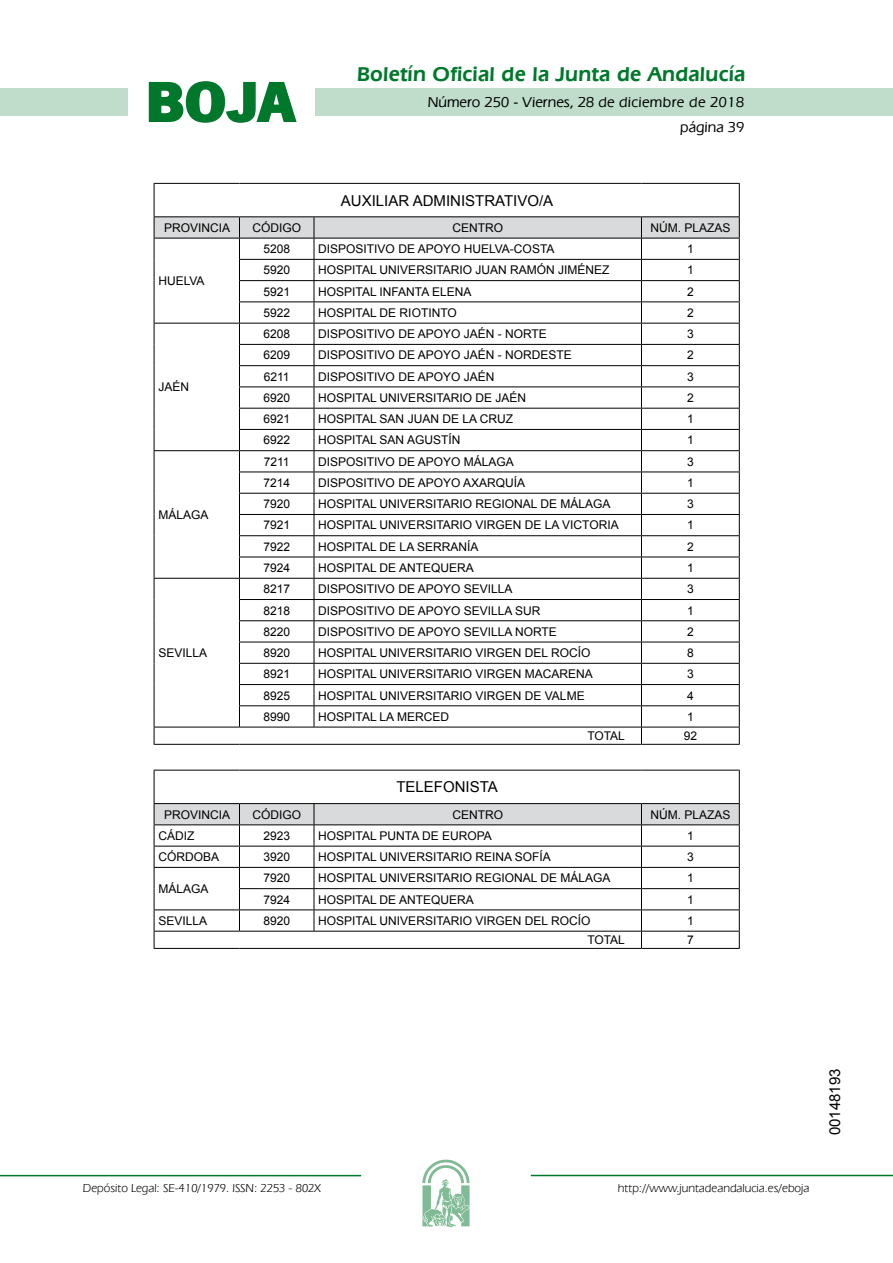
<style>
.page{position:relative;width:893px;height:1263px;background:#fff}
.page>*{position:absolute;margin:0;border:0;box-sizing:border-box;transform-origin:0 0}
.t1{font:700 57.75px "News Got T";color:#00782c;scale:1.14 1}
.t2{font:600 21px "Eras IT Cby BT";letter-spacing:.01em;color:#00782c}
.t3{font:500 15px/24.5px "Eras IT Cby BT";color:#000;text-align:right}
.t4{font:15px "Arial";color:#000}
.t5{font:12px "Arial";color:#000}
.t6{font:12px "Eras IT Cby BT";color:#000}
</style>
<div class="page">
<div style="left:315px;top:88px;width:577px;height:28px;background:#bfddca"></div>
<div style="left:0;top:88px;width:128px;height:28px;background:#bfddca"></div>
<hr style="left:0;top:1175px;width:361px;height:1px;background:#00782c">
<svg style="left:422px;top:1159px;width:47px;height:68px"></svg>
<hr style="left:531px;top:1175px;width:361px;height:1px;background:#00782c">
<svg style="left:148px;top:81px;width:149px;height:42px"></svg>
<hr style="left:154px;top:183px;width:85px;height:1px;background:#000">
<hr style="left:154px;top:184px;width:1px;height:32px;background:#000">
<hr style="left:239px;top:183px;width:75px;height:1px;background:#000">
<hr style="left:314px;top:183px;width:327px;height:1px;background:#000">
<hr style="left:641px;top:183px;width:98px;height:1px;background:#000">
<hr style="left:739px;top:184px;width:1px;height:32px;background:#000">
<hr style="left:154px;top:216px;width:85px;height:1px;background:#000">
<hr style="left:239px;top:216px;width:75px;height:1px;background:#000">
<hr style="left:314px;top:216px;width:327px;height:1px;background:#000">
<hr style="left:641px;top:216px;width:98px;height:1px;background:#000">
<svg style="left:154px;top:217px;width:586px;height:527px"></svg>
<hr style="left:154px;top:744px;width:85px;height:1px;background:#000">
<hr style="left:239px;top:744px;width:75px;height:1px;background:#000">
<hr style="left:314px;top:744px;width:327px;height:1px;background:#000">
<hr style="left:641px;top:744px;width:98px;height:1px;background:#000">
<hr style="left:154px;top:770px;width:85px;height:1px;background:#000">
<hr style="left:154px;top:771px;width:1px;height:32px;background:#000">
<hr style="left:239px;top:770px;width:75px;height:1px;background:#000">
<hr style="left:314px;top:770px;width:327px;height:1px;background:#000">
<hr style="left:641px;top:770px;width:98px;height:1px;background:#000">
<hr style="left:739px;top:771px;width:1px;height:32px;background:#000">
<hr style="left:154px;top:803px;width:85px;height:1px;background:#000">
<hr style="left:239px;top:803px;width:75px;height:1px;background:#000">
<hr style="left:314px;top:803px;width:327px;height:1px;background:#000">
<hr style="left:641px;top:803px;width:98px;height:1px;background:#000">
<svg style="left:154px;top:804px;width:586px;height:144px"></svg>
<hr style="left:154px;top:948px;width:85px;height:1px;background:#000">
<hr style="left:239px;top:948px;width:75px;height:1px;background:#000">
<hr style="left:314px;top:948px;width:327px;height:1px;background:#000">
<hr style="left:641px;top:948px;width:98px;height:1px;background:#000">
<h1 class="t1" style="left:145px;top:68px;width:133px">BOJA</h1>
<h2 class="t2" style="left:357px;top:62px;width:390px">Boletín Oficial de la Junta de Andalucía</h2>
<p class="t3" style="left:428px;top:90px;width:318px">Número 250 - Viernes, 28 de diciembre de 2018 página 39</p>
<p class="t4" style="left:341px;top:190px;width:214px">AUXILIAR ADMINISTRATIVO/A</p>
<p class="t5" style="left:164px;top:220px;width:68px">PROVINCIA</p>
<p class="t5" style="left:252px;top:220px;width:50px">CÓDIGO</p>
<p class="t5" style="left:452px;top:220px;width:52px">CENTRO</p>
<p class="t5" style="left:650px;top:220px;width:82px">NÚM. PLAZAS</p>
<p class="t5" style="left:158px;top:273px;width:48px">HUELVA</p>
<p class="t5" style="left:158px;top:379px;width:32px">JAÉN</p>
<p class="t5" style="left:158px;top:507px;width:52px">MÁLAGA</p>
<p class="t5" style="left:158px;top:645px;width:50px">SEVILLA</p>
<p class="t5" style="left:263px;top:241px;width:28px">5208</p>
<p class="t5" style="left:318px;top:241px;width:238px">DISPOSITIVO DE APOYO HUELVA-COSTA</p>
<p class="t5" style="left:687px;top:241px;width:8px">1</p>
<p class="t5" style="left:263px;top:262px;width:28px">5920</p>
<p class="t5" style="left:318px;top:262px;width:293px">HOSPITAL UNIVERSITARIO JUAN RAMÓN JIMÉNEZ</p>
<p class="t5" style="left:687px;top:262px;width:8px">1</p>
<p class="t5" style="left:263px;top:284px;width:28px">5921</p>
<p class="t5" style="left:318px;top:284px;width:155px">HOSPITAL INFANTA ELENA</p>
<p class="t5" style="left:687px;top:284px;width:8px">2</p>
<p class="t5" style="left:263px;top:305px;width:28px">5922</p>
<p class="t5" style="left:318px;top:305px;width:140px">HOSPITAL DE RIOTINTO</p>
<p class="t5" style="left:687px;top:305px;width:8px">2</p>
<p class="t5" style="left:263px;top:326px;width:28px">6208</p>
<p class="t5" style="left:318px;top:326px;width:230px">DISPOSITIVO DE APOYO JAÉN - NORTE</p>
<p class="t5" style="left:687px;top:326px;width:8px">3</p>
<p class="t5" style="left:263px;top:347px;width:28px">6209</p>
<p class="t5" style="left:318px;top:347px;width:255px">DISPOSITIVO DE APOYO JAÉN - NORDESTE</p>
<p class="t5" style="left:687px;top:347px;width:8px">2</p>
<p class="t5" style="left:264px;top:369px;width:27px">6211</p>
<p class="t5" style="left:318px;top:369px;width:178px">DISPOSITIVO DE APOYO JAÉN</p>
<p class="t5" style="left:687px;top:369px;width:8px">3</p>
<p class="t5" style="left:263px;top:390px;width:28px">6920</p>
<p class="t5" style="left:318px;top:390px;width:209px">HOSPITAL UNIVERSITARIO DE JAÉN</p>
<p class="t5" style="left:687px;top:390px;width:8px">2</p>
<p class="t5" style="left:263px;top:411px;width:28px">6921</p>
<p class="t5" style="left:318px;top:411px;width:196px">HOSPITAL SAN JUAN DE LA CRUZ</p>
<p class="t5" style="left:687px;top:411px;width:8px">1</p>
<p class="t5" style="left:263px;top:432px;width:28px">6922</p>
<p class="t5" style="left:318px;top:432px;width:144px">HOSPITAL SAN AGUSTÍN</p>
<p class="t5" style="left:687px;top:432px;width:8px">1</p>
<p class="t5" style="left:264px;top:454px;width:27px">7211</p>
<p class="t5" style="left:318px;top:454px;width:197px">DISPOSITIVO DE APOYO MÁLAGA</p>
<p class="t5" style="left:687px;top:454px;width:8px">3</p>
<p class="t5" style="left:263px;top:475px;width:28px">7214</p>
<p class="t5" style="left:318px;top:475px;width:208px">DISPOSITIVO DE APOYO AXARQUÍA</p>
<p class="t5" style="left:687px;top:475px;width:8px">1</p>
<p class="t5" style="left:263px;top:496px;width:28px">7920</p>
<p class="t5" style="left:318px;top:496px;width:294px">HOSPITAL UNIVERSITARIO REGIONAL DE MÁLAGA</p>
<p class="t5" style="left:687px;top:496px;width:8px">3</p>
<p class="t5" style="left:263px;top:517px;width:28px">7921</p>
<p class="t5" style="left:318px;top:517px;width:302px">HOSPITAL UNIVERSITARIO VIRGEN DE LA VICTORIA</p>
<p class="t5" style="left:687px;top:517px;width:8px">1</p>
<p class="t5" style="left:263px;top:539px;width:28px">7922</p>
<p class="t5" style="left:318px;top:539px;width:162px">HOSPITAL DE LA SERRANÍA</p>
<p class="t5" style="left:687px;top:539px;width:8px">2</p>
<p class="t5" style="left:263px;top:560px;width:28px">7924</p>
<p class="t5" style="left:318px;top:560px;width:157px">HOSPITAL DE ANTEQUERA</p>
<p class="t5" style="left:687px;top:560px;width:8px">1</p>
<p class="t5" style="left:263px;top:581px;width:28px">8217</p>
<p class="t5" style="left:318px;top:581px;width:196px">DISPOSITIVO DE APOYO SEVILLA</p>
<p class="t5" style="left:687px;top:581px;width:8px">3</p>
<p class="t5" style="left:263px;top:602px;width:28px">8218</p>
<p class="t5" style="left:318px;top:602px;width:224px">DISPOSITIVO DE APOYO SEVILLA SUR</p>
<p class="t5" style="left:687px;top:602px;width:8px">1</p>
<p class="t5" style="left:263px;top:624px;width:28px">8220</p>
<p class="t5" style="left:318px;top:624px;width:240px">DISPOSITIVO DE APOYO SEVILLA NORTE</p>
<p class="t5" style="left:687px;top:624px;width:8px">2</p>
<p class="t5" style="left:263px;top:645px;width:28px">8920</p>
<p class="t5" style="left:318px;top:645px;width:274px">HOSPITAL UNIVERSITARIO VIRGEN DEL ROCÍO</p>
<p class="t5" style="left:687px;top:645px;width:8px">8</p>
<p class="t5" style="left:263px;top:666px;width:28px">8921</p>
<p class="t5" style="left:318px;top:666px;width:276px">HOSPITAL UNIVERSITARIO VIRGEN MACARENA</p>
<p class="t5" style="left:687px;top:666px;width:8px">3</p>
<p class="t5" style="left:263px;top:687px;width:28px">8925</p>
<p class="t5" style="left:318px;top:687px;width:268px">HOSPITAL UNIVERSITARIO VIRGEN DE VALME</p>
<p class="t5" style="left:687px;top:687px;width:8px">4</p>
<p class="t5" style="left:263px;top:709px;width:28px">8990</p>
<p class="t5" style="left:318px;top:709px;width:132px">HOSPITAL LA MERCED</p>
<p class="t5" style="left:687px;top:709px;width:8px">1</p>
<p class="t5" style="left:587px;top:728px;width:39px">TOTAL</p>
<p class="t5" style="left:683px;top:728px;width:15px">92</p>
<p class="t4" style="left:396px;top:777px;width:103px">TELEFONISTA</p>
<p class="t5" style="left:164px;top:807px;width:68px">PROVINCIA</p>
<p class="t5" style="left:252px;top:807px;width:50px">CÓDIGO</p>
<p class="t5" style="left:452px;top:807px;width:52px">CENTRO</p>
<p class="t5" style="left:650px;top:807px;width:82px">NÚM. PLAZAS</p>
<p class="t5" style="left:158px;top:828px;width:37px">CÁDIZ</p>
<p class="t5" style="left:263px;top:828px;width:28px">2923</p>
<p class="t5" style="left:318px;top:828px;width:175px">HOSPITAL PUNTA DE EUROPA</p>
<p class="t5" style="left:687px;top:828px;width:8px">1</p>
<p class="t5" style="left:158px;top:849px;width:62px">CÓRDOBA</p>
<p class="t5" style="left:263px;top:849px;width:28px">3920</p>
<p class="t5" style="left:318px;top:849px;width:234px">HOSPITAL UNIVERSITARIO REINA SOFÍA</p>
<p class="t5" style="left:687px;top:849px;width:8px">3</p>
<p class="t5" style="left:158px;top:881px;width:52px">MÁLAGA</p>
<p class="t5" style="left:263px;top:870px;width:28px">7920</p>
<p class="t5" style="left:318px;top:870px;width:294px">HOSPITAL UNIVERSITARIO REGIONAL DE MÁLAGA</p>
<p class="t5" style="left:687px;top:870px;width:8px">1</p>
<p class="t5" style="left:263px;top:892px;width:28px">7924</p>
<p class="t5" style="left:318px;top:892px;width:157px">HOSPITAL DE ANTEQUERA</p>
<p class="t5" style="left:687px;top:892px;width:8px">1</p>
<p class="t5" style="left:158px;top:913px;width:50px">SEVILLA</p>
<p class="t5" style="left:263px;top:913px;width:28px">8920</p>
<p class="t5" style="left:318px;top:913px;width:274px">HOSPITAL UNIVERSITARIO VIRGEN DEL ROCÍO</p>
<p class="t5" style="left:687px;top:913px;width:8px">1</p>
<p class="t5" style="left:587px;top:932px;width:39px">TOTAL</p>
<p class="t5" style="left:687px;top:932px;width:8px">7</p>
<p class="t6" style="left:83px;top:1181px;width:239px">Depósito Legal: SE-410/1979. ISSN: 2253 - 802X</p>
<p class="t6" style="left:618px;top:1181px;width:193px">http://www.juntadeandalucia.es/eboja</p>
<p class="t4" style="left:825px;top:1135px;width:68px;rotate:-90deg">00148193</p>
</div>
